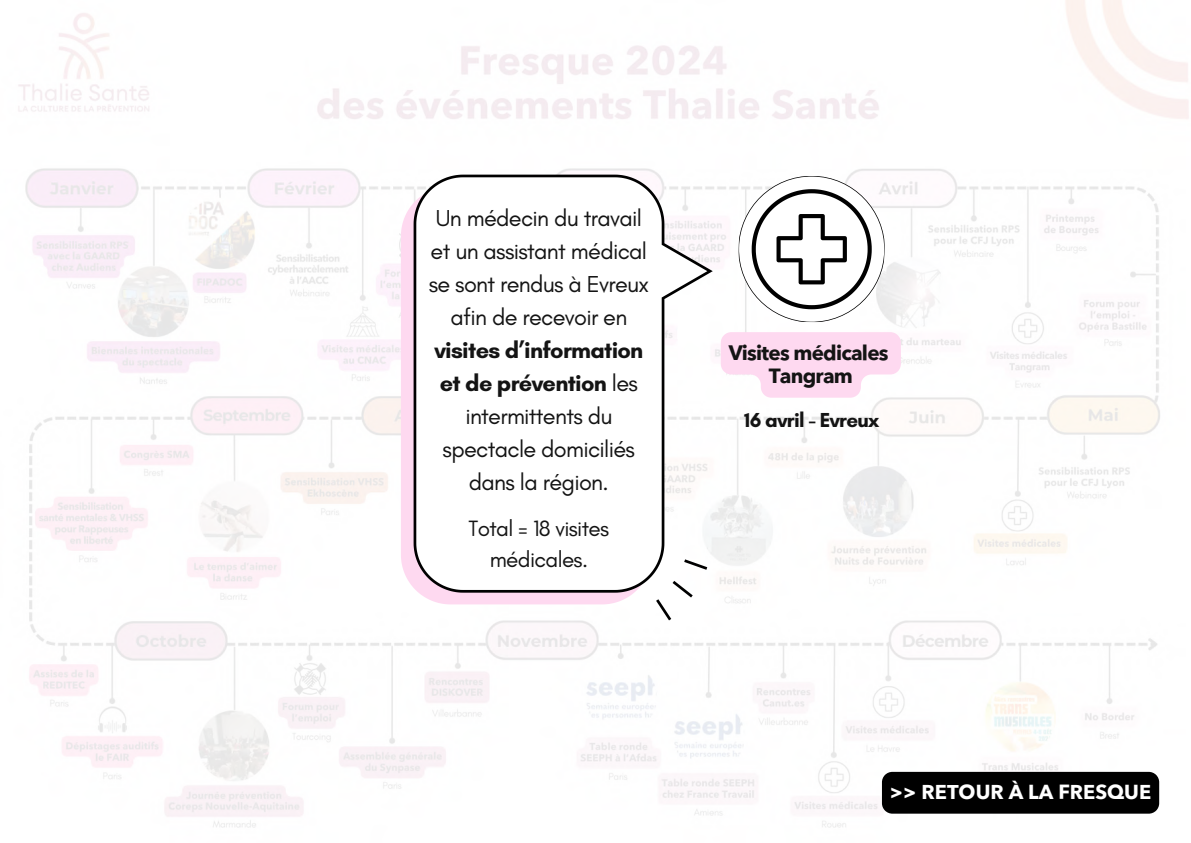
<style>
.page{position:relative;width:1191px;height:843px;background:#fff}
.page>*{position:absolute;margin:0;border:0;box-sizing:border-box;transform-origin:0 0}
.t1{font:23.5px/33px "Glacial Indifference";letter-spacing:-.03em;color:#141414;text-align:center}
.t2{font:22.5px/31.5px "Glacial Indifference";letter-spacing:-.03em;color:#141414;text-align:center}
.t3{font:700 20.6px "Avenir Next Arabic";letter-spacing:-.035em;color:#141414}
.t4{font:700 20.6px "Glacial Indifference";letter-spacing:-.03em;color:#141414}
.t5{font:700 20px "Avenir Next Arabic";color:#fff}
.s1{font-weight:700}
</style>
<div class="page">
<img style="left:18px;top:0;width:1171px;height:828px">
<svg style="left:401px;top:186px;width:250px;height:418px;background:#fadbee"></svg>
<svg style="left:413px;top:174px;width:299px;height:418px"></svg>
<svg style="left:656px;top:580px;width:36px;height:40px"></svg>
<svg style="left:684px;top:559px;width:23px;height:10px"></svg>
<svg style="left:720px;top:332px;width:180px;height:65px"></svg>
<svg style="left:737px;top:175px;width:148px;height:148px"></svg>
<div style="left:881px;top:771px;width:277px;height:42px;background:#000"></div>
<p class="t1" style="left:429px;top:201px;width:222px">Un médecin du travail et un assistant médical se sont rendus à Evreux afin de recevoir en <span class="s1">visites d’information et de prévention</span> les intermittents du spectacle domiciliés dans la région.</p>
<p class="t2" style="left:468px;top:512px;width:142px">Total = 18 visites médicales.</p>
<h1 class="t3" style="left:728px;top:340px;width:161px">Visites médicales</h1>
<h1 class="t3" style="left:768px;top:363px;width:86px">Tangram</h1>
<p class="t4" style="left:744px;top:407px;width:136px">16 avril - Evreux</p>
<p class="t5" style="left:889px;top:780px;width:263px">&gt;&gt; RETOUR À LA FRESQUE</p>
</div>
